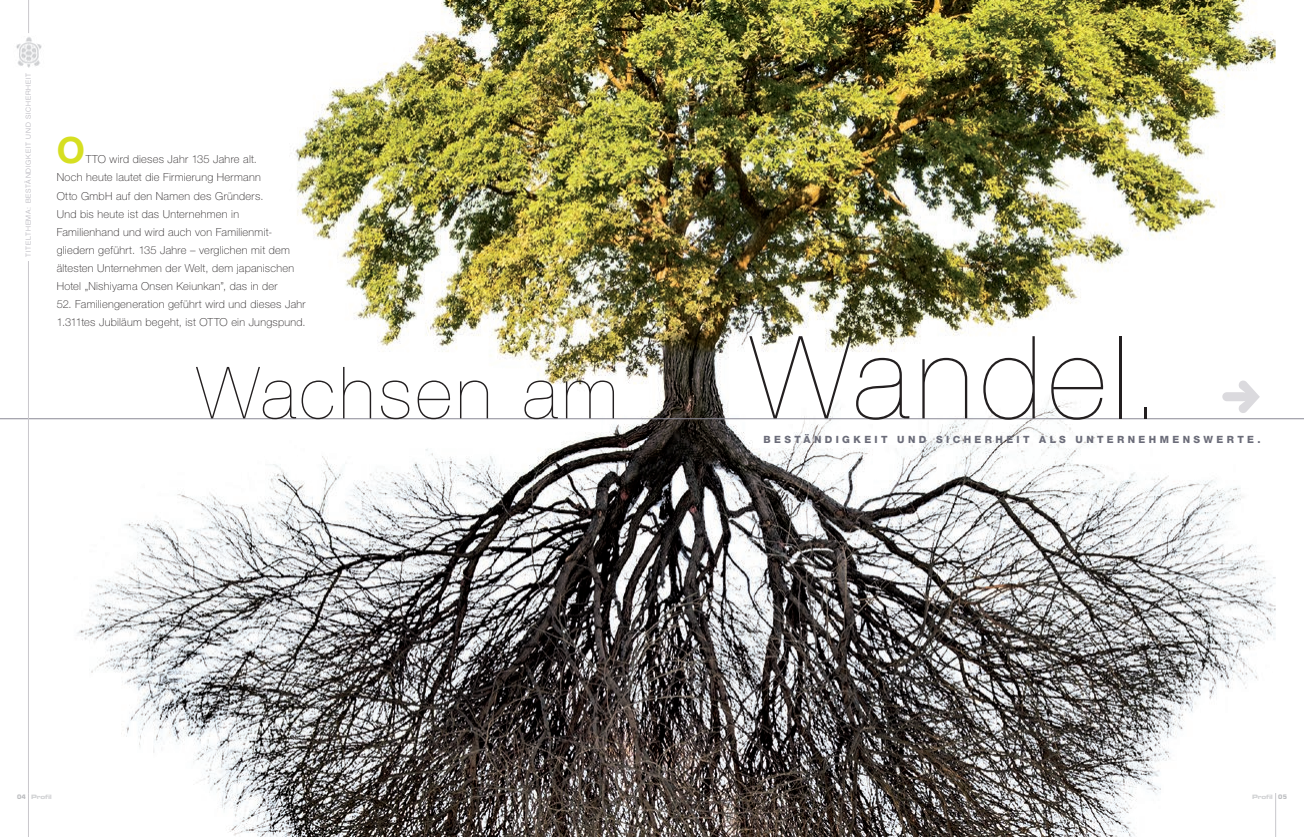
<style>
.page{position:relative;width:1304px;height:837px;background:#fff}
.page>*{position:absolute;margin:0;border:0;box-sizing:border-box;transform-origin:0 0}
.t1{font:200 72px "Helvetica Neue LT Std";letter-spacing:.05em;color:#231f20}
.t2{font:700 36.2px "Helvetica Neue LT Std";color:#d6df21}
.t3{font:100 11px/18px "Helvetica Neue LT Std";letter-spacing:.025em;color:#231f20}
.t4{font:800 10px "Helvetica Neue LT Std";letter-spacing:.34em;color:#6b6c79}
.t5{font:300 7px "Helvetica Neue LT Std";letter-spacing:.115em;color:#b2b0b8}
.t6{font:6px "Eurostile LT Std Bold Ex 2";letter-spacing:-.05em;color:#d1d2d4}
.s1{font-size:115px}
.s2{font-family:"Eurostile LT Std";font-weight:700;color:#bcbdc0}
</style>
<div class="page">
<img style="left:74px;top:0;width:1202px;height:836px">
<hr style="left:0;top:418px;width:1304px;height:1px;background:#8b8a96">
<img style="left:1192px;top:117px;width:22px;height:26px">
<img style="left:1222px;top:380px;width:38px;height:33px">
<hr style="left:28px;top:0;width:1px;height:33px;background:#c9c7cc">
<hr style="left:28px;top:261px;width:1px;height:532px;background:#c9c7cc">
<img style="left:16px;top:37px;width:26px;height:31px">
<hr style="left:28px;top:793px;width:1px;height:43px;background:#c9c7cc">
<hr style="left:1275px;top:792px;width:1px;height:44px;background:#c9c7cc">
<p class="t5" style="left:24px;top:257px;width:185px;rotate:-90deg">TITELTHEMA: BESTÄNDIGKEIT UND SICHERHEIT</p>
<h2 class="t2" style="left:57px;top:128px;width:30px">O</h2>
<p class="t3" style="left:57px;top:150px;width:239px;text-indent:29px">TTO wird dieses Jahr 135 Jahre alt.<br>Noch heute lautet die Firmierung Hermann<br>Otto GmbH auf den Namen des Gründers.<br>Und bis heute ist das Unternehmen in Familienhand und wird auch von Familienmit&shy;gliedern geführt. 135 Jahre – verglichen mit dem ältesten Unternehmen der Welt, dem japanischen Hotel „Nishiyama Onsen Keiunkan”, das in der</p>
<p class="t3" style="left:57px;top:294px;width:250px">52. Familiengeneration geführt wird und dieses Jahr<br>1.311tes Jubiläum begeht, ist OTTO ein Jungspund.</p>
<h1 class="t1" style="left:197px;top:351px;width:966px">Wachsen am <span class="s1">Wandel.</span></h1>
<p class="t4" style="left:763px;top:433px;width:499px">BESTÄNDIGKEIT UND SICHERHEIT ALS UNTERNEHMENSWERTE.</p>
<p class="t6" style="left:17px;top:792px;width:36px"><span class="s2">04</span> Profil</p>
<p class="t6" style="left:1252px;top:792px;width:36px">Profil <span class="s2">05</span></p>
</div>
